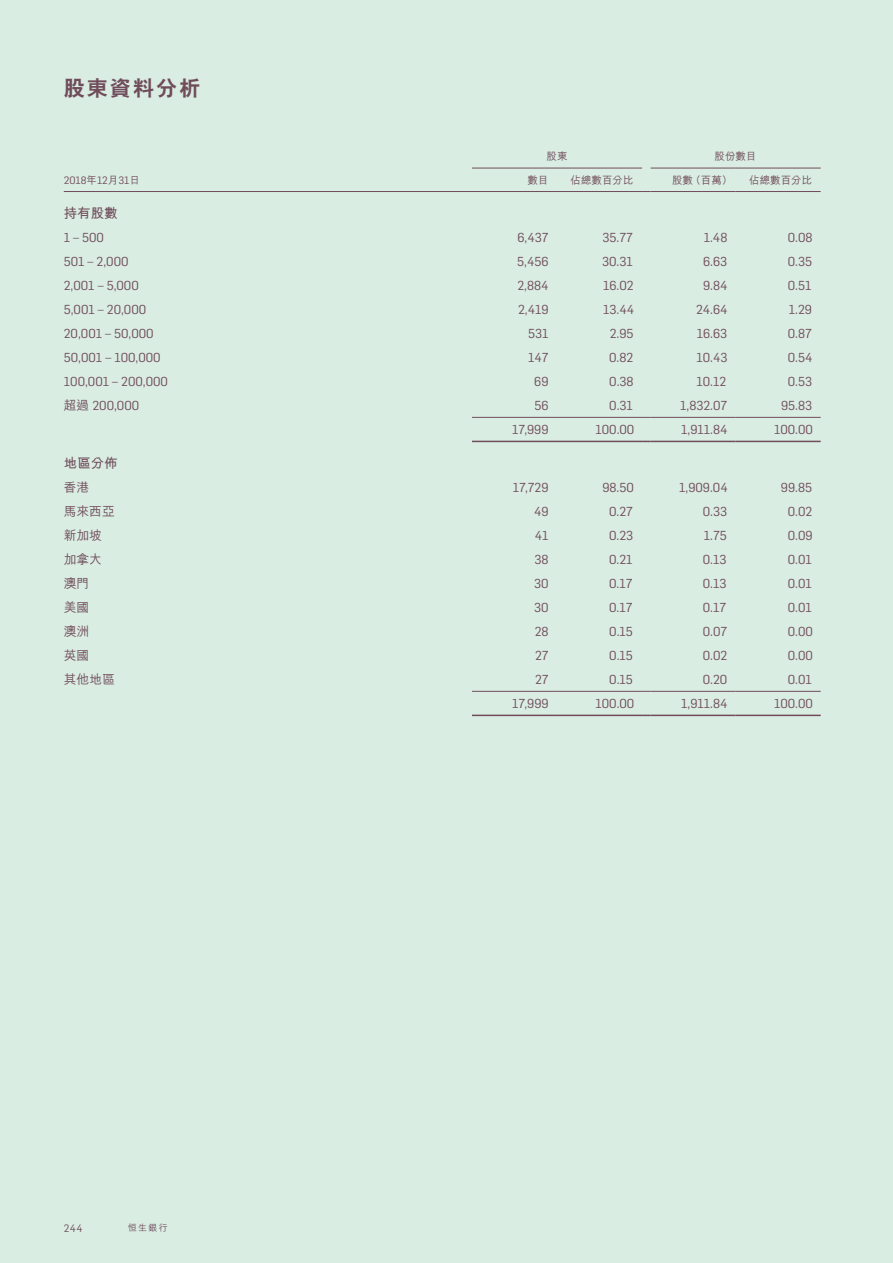
<style>
.page{position:relative;width:893px;height:1263px;background:#d9ede3}
.page>*{position:absolute;margin:0;border:0;box-sizing:border-box;transform-origin:0 0}
.t1{font:800 21px "C Hei 2 HK";letter-spacing:.1em;color:#704c5b}
.t2{font:700 13.5px "M Hei HK";color:#704c5b}
.t3{font:12.75px "Flama";color:#704c5b}
.t4{font:500 12.75px "M Hei HK";color:#704c5b}
.t5{font:500 10.5px "M Hei HK";color:#704c5b}
.t6{font:10.5px "Flama";color:#704c5b}
.t7{font:500 9px "M Hei HK";color:#704c5b}
.s1{font-family:"M Hei HK";font-weight:500}
</style>
<div class="page">
<hr style="left:472px;top:168px;width:85px;height:1px;background:#704c5b">
<hr style="left:557px;top:168px;width:85px;height:1px;background:#704c5b">
<hr style="left:651px;top:168px;width:85px;height:1px;background:#704c5b">
<hr style="left:736px;top:168px;width:85px;height:1px;background:#704c5b">
<hr style="left:64px;top:191px;width:408px;height:1px;background:#704c5b">
<hr style="left:472px;top:191px;width:85px;height:1px;background:#704c5b">
<hr style="left:557px;top:191px;width:85px;height:1px;background:#704c5b">
<hr style="left:651px;top:191px;width:85px;height:1px;background:#704c5b">
<hr style="left:736px;top:191px;width:85px;height:1px;background:#704c5b">
<hr style="left:472px;top:417px;width:85px;height:1px;background:#704c5b">
<hr style="left:557px;top:417px;width:85px;height:1px;background:#704c5b">
<hr style="left:651px;top:417px;width:85px;height:1px;background:#704c5b">
<hr style="left:736px;top:417px;width:85px;height:1px;background:#704c5b">
<hr style="left:472px;top:441px;width:85px;height:1px;background:#704c5b">
<hr style="left:557px;top:441px;width:85px;height:1px;background:#704c5b">
<hr style="left:651px;top:441px;width:85px;height:1px;background:#704c5b">
<hr style="left:736px;top:441px;width:85px;height:1px;background:#704c5b">
<hr style="left:472px;top:691px;width:85px;height:1px;background:#704c5b">
<hr style="left:472px;top:715px;width:85px;height:1px;background:#704c5b">
<hr style="left:557px;top:691px;width:85px;height:1px;background:#704c5b">
<hr style="left:651px;top:691px;width:85px;height:1px;background:#704c5b">
<hr style="left:557px;top:715px;width:85px;height:1px;background:#704c5b">
<hr style="left:651px;top:715px;width:85px;height:1px;background:#704c5b">
<hr style="left:736px;top:691px;width:85px;height:1px;background:#704c5b">
<hr style="left:736px;top:715px;width:85px;height:1px;background:#704c5b">
<h1 class="t1" style="left:64px;top:74px;width:138px">股東資料分析</h1>
<p class="t5" style="left:547px;top:149px;width:22px">股東</p>
<p class="t5" style="left:715px;top:149px;width:43px">股份數目</p>
<p class="t6" style="left:64px;top:173px;width:78px">2018<span class="s1">年</span>12<span class="s1">月</span>31<span class="s1">日</span></p>
<p class="t5" style="left:528px;top:172px;width:22px">數目</p>
<p class="t5" style="left:571px;top:172px;width:64px">佔總數百分比</p>
<p class="t5" style="left:672px;top:172px;width:62px">股數（百萬）</p>
<p class="t5" style="left:749px;top:172px;width:64px">佔總數百分比</p>
<p class="t2" style="left:64px;top:203px;width:55px">持有股數</p>
<p class="t3" style="left:64px;top:228px;width:42px">1 – 500</p>
<p class="t3" style="left:517px;top:228px;width:33px">6,437</p>
<p class="t3" style="left:603px;top:228px;width:32px">35.77</p>
<p class="t3" style="left:704px;top:228px;width:25px">1.48</p>
<p class="t3" style="left:788px;top:228px;width:26px">0.08</p>
<p class="t3" style="left:64px;top:253px;width:66px">501 – 2,000</p>
<p class="t3" style="left:517px;top:253px;width:33px">5,456</p>
<p class="t3" style="left:602px;top:253px;width:32px">30.31</p>
<p class="t3" style="left:703px;top:253px;width:26px">6.63</p>
<p class="t3" style="left:788px;top:253px;width:26px">0.35</p>
<p class="t3" style="left:64px;top:277px;width:77px">2,001 – 5,000</p>
<p class="t3" style="left:517px;top:277px;width:33px">2,884</p>
<p class="t3" style="left:603px;top:277px;width:32px">16.02</p>
<p class="t3" style="left:703px;top:277px;width:26px">9.84</p>
<p class="t3" style="left:788px;top:277px;width:25px">0.51</p>
<p class="t3" style="left:64px;top:301px;width:84px">5,001 – 20,000</p>
<p class="t3" style="left:518px;top:301px;width:32px">2,419</p>
<p class="t3" style="left:603px;top:301px;width:32px">13.44</p>
<p class="t3" style="left:696px;top:301px;width:33px">24.64</p>
<p class="t3" style="left:789px;top:301px;width:25px">1.29</p>
<p class="t3" style="left:64px;top:325px;width:91px">20,001 – 50,000</p>
<p class="t3" style="left:528px;top:325px;width:22px">531</p>
<p class="t3" style="left:610px;top:325px;width:25px">2.95</p>
<p class="t3" style="left:697px;top:325px;width:32px">16.63</p>
<p class="t3" style="left:788px;top:325px;width:26px">0.87</p>
<p class="t3" style="left:64px;top:349px;width:98px">50,001 – 100,000</p>
<p class="t3" style="left:528px;top:349px;width:22px">147</p>
<p class="t3" style="left:609px;top:349px;width:26px">0.82</p>
<p class="t3" style="left:696px;top:349px;width:33px">10.43</p>
<p class="t3" style="left:788px;top:349px;width:26px">0.54</p>
<p class="t3" style="left:64px;top:373px;width:106px">100,001 – 200,000</p>
<p class="t3" style="left:534px;top:373px;width:16px">69</p>
<p class="t3" style="left:609px;top:373px;width:26px">0.38</p>
<p class="t3" style="left:696px;top:373px;width:31px">10.12</p>
<p class="t3" style="left:788px;top:373px;width:26px">0.53</p>
<p class="t3" style="left:64px;top:397px;width:77px"><span class="s1">超過</span> 200,000</p>
<p class="t3" style="left:534px;top:397px;width:16px">56</p>
<p class="t3" style="left:609px;top:397px;width:25px">0.31</p>
<p class="t3" style="left:680px;top:397px;width:49px">1,832.07</p>
<p class="t3" style="left:781px;top:397px;width:33px">95.83</p>
<p class="t3" style="left:512px;top:421px;width:38px">17,999</p>
<p class="t3" style="left:595px;top:421px;width:40px">100.00</p>
<p class="t3" style="left:681px;top:421px;width:48px">1,911.84</p>
<p class="t3" style="left:774px;top:421px;width:40px">100.00</p>
<p class="t2" style="left:64px;top:453px;width:55px">地區分佈</p>
<p class="t4" style="left:64px;top:478px;width:27px">香港</p>
<p class="t3" style="left:513px;top:478px;width:37px">17,729</p>
<p class="t3" style="left:602px;top:478px;width:33px">98.50</p>
<p class="t3" style="left:679px;top:478px;width:50px">1,909.04</p>
<p class="t3" style="left:781px;top:478px;width:33px">99.85</p>
<p class="t4" style="left:64px;top:502px;width:53px">馬來西亞</p>
<p class="t3" style="left:534px;top:502px;width:16px">49</p>
<p class="t3" style="left:609px;top:502px;width:25px">0.27</p>
<p class="t3" style="left:703px;top:502px;width:26px">0.33</p>
<p class="t3" style="left:788px;top:502px;width:26px">0.02</p>
<p class="t4" style="left:64px;top:526px;width:40px">新加坡</p>
<p class="t3" style="left:535px;top:526px;width:15px">41</p>
<p class="t3" style="left:609px;top:526px;width:26px">0.23</p>
<p class="t3" style="left:704px;top:526px;width:24px">1.75</p>
<p class="t3" style="left:788px;top:526px;width:26px">0.09</p>
<p class="t4" style="left:64px;top:550px;width:40px">加拿大</p>
<p class="t3" style="left:534px;top:550px;width:16px">38</p>
<p class="t3" style="left:609px;top:550px;width:25px">0.21</p>
<p class="t3" style="left:703px;top:550px;width:25px">0.13</p>
<p class="t3" style="left:788px;top:550px;width:26px">0.01</p>
<p class="t4" style="left:64px;top:574px;width:27px">澳門</p>
<p class="t3" style="left:534px;top:575px;width:16px">30</p>
<p class="t3" style="left:609px;top:575px;width:25px">0.17</p>
<p class="t3" style="left:703px;top:575px;width:25px">0.13</p>
<p class="t3" style="left:788px;top:575px;width:26px">0.01</p>
<p class="t4" style="left:64px;top:598px;width:27px">美國</p>
<p class="t3" style="left:534px;top:599px;width:16px">30</p>
<p class="t3" style="left:609px;top:599px;width:25px">0.17</p>
<p class="t3" style="left:703px;top:599px;width:25px">0.17</p>
<p class="t3" style="left:788px;top:599px;width:26px">0.01</p>
<p class="t4" style="left:64px;top:622px;width:27px">澳洲</p>
<p class="t3" style="left:535px;top:623px;width:15px">28</p>
<p class="t3" style="left:609px;top:623px;width:25px">0.15</p>
<p class="t3" style="left:703px;top:623px;width:26px">0.07</p>
<p class="t3" style="left:788px;top:623px;width:27px">0.00</p>
<p class="t4" style="left:64px;top:646px;width:27px">英國</p>
<p class="t3" style="left:535px;top:647px;width:15px">27</p>
<p class="t3" style="left:609px;top:647px;width:25px">0.15</p>
<p class="t3" style="left:703px;top:647px;width:26px">0.02</p>
<p class="t3" style="left:788px;top:647px;width:27px">0.00</p>
<p class="t4" style="left:64px;top:670px;width:52px">其他地區</p>
<p class="t3" style="left:535px;top:671px;width:15px">27</p>
<p class="t3" style="left:609px;top:671px;width:25px">0.15</p>
<p class="t3" style="left:703px;top:671px;width:26px">0.20</p>
<p class="t3" style="left:788px;top:671px;width:26px">0.01</p>
<p class="t3" style="left:512px;top:695px;width:38px">17,999</p>
<p class="t3" style="left:595px;top:695px;width:40px">100.00</p>
<p class="t3" style="left:681px;top:695px;width:48px">1,911.84</p>
<p class="t3" style="left:774px;top:695px;width:40px">100.00</p>
<p class="t6" style="left:64px;top:1221px;width:20px">244</p>
<p class="t7" style="left:128px;top:1221px;width:42px">恒生銀行</p>
</div>
